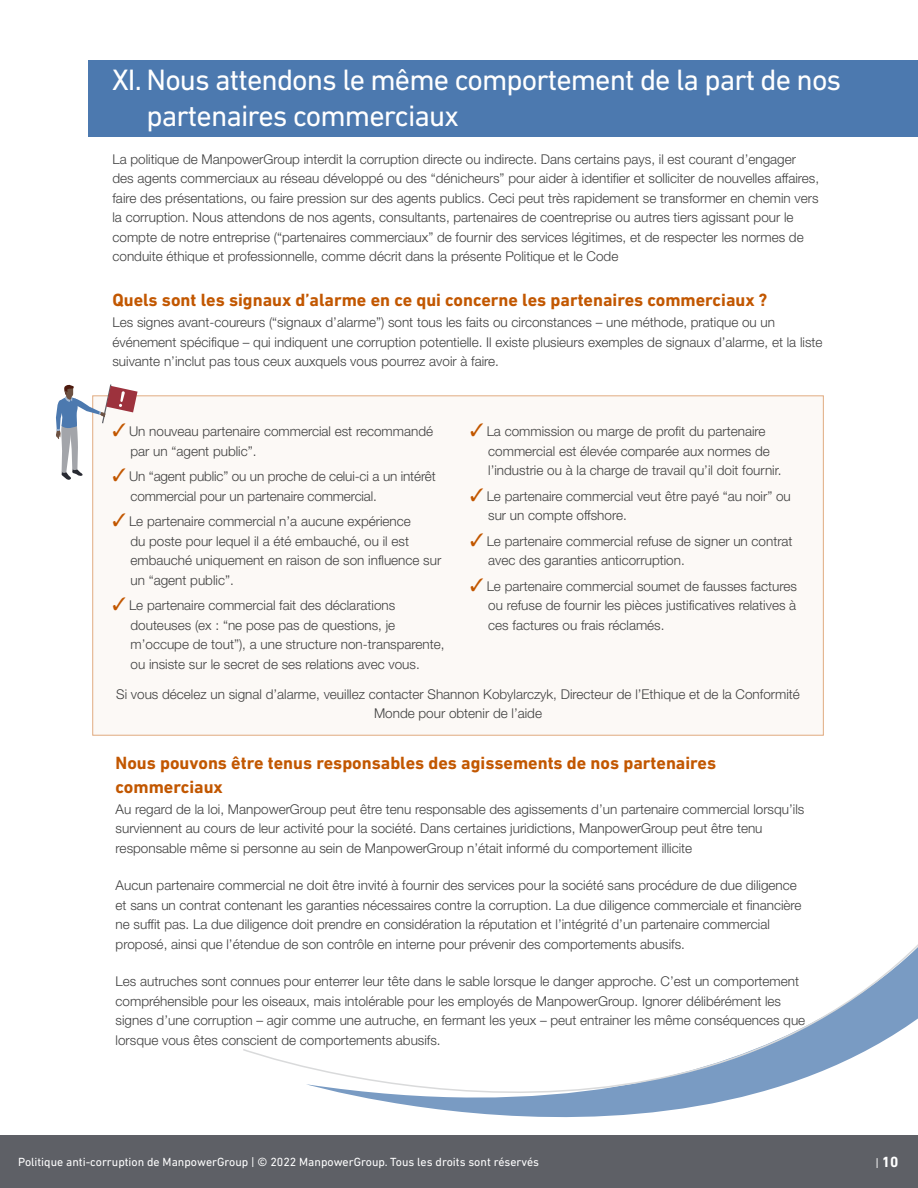
<style>
.page{position:relative;width:918px;height:1188px;background:#fff}
.page>*{position:absolute;margin:0;border:0;box-sizing:border-box;transform-origin:0 0}
.t1{font:30px/36px "DIN Next LT Pro";letter-spacing:-.03em;color:#fff}
.t2{font:700 18px/24px "DIN Next LT Pro";color:#c25700}
.t3{font:700 15px "DIN Next LT Pro";color:#fff}
.t4{font:300 13.5px/19.5px "Helvetica Neue LT Std";color:#404040}
.t5{font:12px "DIN Next LT Pro";color:#fff}
.s1{color:#c25700}
.s2{font-weight:400;font-size:12px}
</style>
<div class="page">
<svg style="left:242px;top:944px;width:676px;height:192px"></svg>
<div style="left:88px;top:60px;width:830px;height:77px;background:#4c79af"></div>
<div style="left:93px;top:396px;width:730px;height:339px;background:#fcf9f6"></div>
<div style="left:0;top:1136px;width:918px;height:52px;background:#5e6066"></div>
<svg style="left:56px;top:384px;width:82px;height:96px"></svg>
<h1 class="t1" style="left:147px;top:61px;width:696px;text-indent:-34px">XI. Nous attendons le même comportement de la part de nos partenaires commerciaux</h1>
<p class="t4" style="left:112px;top:149px;width:708px">La politique de ManpowerGroup interdit la corruption directe ou indirecte. Dans certains pays, il est courant d’engager des agents commerciaux au réseau développé ou des “dénicheurs” pour aider à identifier et solliciter de nouvelles affaires, faire des présentations, ou faire pression sur des agents publics. Ceci peut très rapidement se transformer en chemin vers la corruption. Nous attendons de nos agents, consultants, partenaires de coentreprise ou autres tiers agissant pour le compte de notre entreprise (“partenaires commerciaux” de fournir des services légitimes, et de respecter les normes de conduite éthique et professionnelle, comme décrit dans la présente Politique et le Code</p>
<h2 class="t2" style="left:112px;top:288px;width:657px">Quels sont les signaux d’alarme en ce qui concerne les partenaires commerciaux ?</h2>
<p class="t4" style="left:112px;top:312px;width:712px">Les signes avant-coureurs (“signaux d’alarme”) sont tous les faits ou circonstances – une méthode, pratique ou un événement spécifique – qui indiquent une corruption potentielle. Il existe plusieurs exemples de signaux d’alarme, et la liste suivante n’inclut pas tous ceux auxquels vous pourrez avoir à faire.</p>
<p class="t4" style="left:130px;top:422px;width:304px;text-indent:-18px"><span class="s1">✓</span> Un nouveau partenaire commercial est recommandé par un “agent public”.</p>
<p class="t4" style="left:130px;top:467px;width:307px;text-indent:-18px"><span class="s1">✓</span> Un “agent public” ou un proche de celui-ci a un intérêt commercial pour un partenaire commercial.</p>
<p class="t4" style="left:130px;top:512px;width:312px;text-indent:-18px"><span class="s1">✓</span> Le partenaire commercial n’a aucune expérience<br>du poste pour lequel il a été embauché, ou il est embauché uniquement en raison de son influence sur un “agent public”.</p>
<p class="t4" style="left:130px;top:596px;width:316px;text-indent:-18px"><span class="s1">✓</span> Le partenaire commercial fait des déclarations douteuses (ex : “ne pose pas de questions, je m’occupe de tout”), a une structure non-transparente, ou insiste sur le secret de ses relations avec vous.</p>
<p class="t4" style="left:488px;top:422px;width:295px;text-indent:-18px"><span class="s1">✓</span> La commission ou marge de profit du partenaire commercial est élevée comparée aux normes de l’industrie ou à la charge de travail qu’il doit fournir.</p>
<p class="t4" style="left:488px;top:486px;width:304px;text-indent:-18px"><span class="s1">✓</span> Le partenaire commercial veut être payé “au noir” ou sur un compte offshore.</p>
<p class="t4" style="left:488px;top:531px;width:306px;text-indent:-18px"><span class="s1">✓</span> Le partenaire commercial refuse de signer un contrat avec des garanties anticorruption.</p>
<p class="t4" style="left:488px;top:576px;width:310px;text-align:justify;text-indent:-18px"><span class="s1">✓</span> Le partenaire commercial soumet de fausses factures ou refuse de fournir les pièces justificatives relatives à ces factures ou frais réclamés.</p>
<p class="t4" style="left:116px;top:684px;width:685px;text-align:center">Si vous décelez un signal d’alarme, veuillez contacter Shannon Kobylarczyk, Directeur de l’Ethique et de la Conformité<br>Monde pour obtenir de l’aide</p>
<h2 class="t2" style="left:116px;top:751px;width:602px">Nous pouvons être tenus responsables des agissements de nos partenaires commerciaux</h2>
<p class="t4" style="left:116px;top:799px;width:690px">Au regard de la loi, ManpowerGroup peut être tenu responsable des agissements d’un partenaire commercial lorsqu’ils surviennent au cours de leur activité pour la société. Dans certaines juridictions, ManpowerGroup peut être tenu responsable même si personne au sein de ManpowerGroup n’était informé du comportement illicite</p>
<p class="t4" style="left:116px;top:876px;width:687px">Aucun partenaire commercial ne doit être invité à fournir des services pour la société sans procédure de due diligence et sans un contrat contenant les garanties nécessaires contre la corruption. La due diligence commerciale et financière ne suffit pas. La due diligence doit prendre en considération la réputation et l’intégrité d’un partenaire commercial proposé, ainsi que l’étendue de son contrôle en interne pour prévenir des comportements abusifs.</p>
<p class="t4" style="left:116px;top:972px;width:691px">Les autruches sont connues pour enterrer leur tête dans le sable lorsque le danger approche. C’est un comportement compréhensible pour les oiseaux, mais intolérable pour les employés de ManpowerGroup. Ignorer délibérément les signes d’une corruption – agir comme une autruche, en fermant les yeux – peut entrainer les même conséquences que lorsque vous êtes conscient de comportements abusifs.</p>
<p class="t5" style="left:18px;top:1155px;width:523px">Politique anti-corruption de ManpowerGroup | © 2022 ManpowerGroup. Tous les droits sont réservés</p>
<p class="t3" style="left:875px;top:1153px;width:25px"><span class="s2">|</span> 10</p>
</div>
